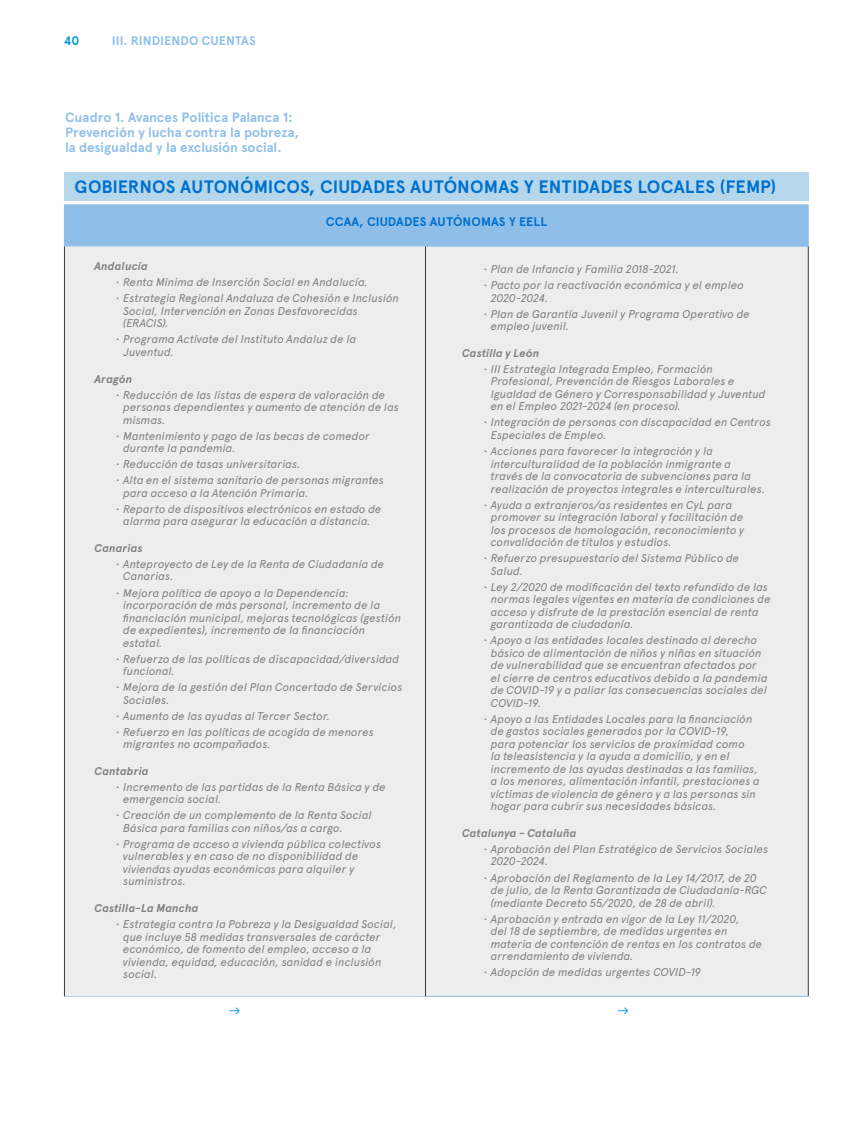
<style>
.page{position:relative;width:851px;height:1134px;background:#fff}
.page>*{position:absolute;margin:0;border:0;box-sizing:border-box;transform-origin:0 0}
.t1{font:700 18px "Apercu Pro";letter-spacing:.005em;color:#0070ce}
.t2{font:700 13.5px/14.6px "Apercu Pro";letter-spacing:-.005em;color:#8fbfe9}
.t3{font:700 12.5px "Apercu Pro";letter-spacing:.005em;color:#0070ce}
.t4{font:700 12.5px "Apercu Pro";letter-spacing:.005em;color:#8fbfe9}
.t5{font:700 12.5px "Apercu Pro";color:#009ade}
.t6{font:italic 11.25px/12.5px "Apercu Pro";color:#808080}
.t7{font:italic 700 11.25px "Apercu Pro";color:#808080}
</style>
<div class="page">
<div style="left:64px;top:205px;width:744px;height:41px;background:#8fbfe9"></div>
<div style="left:64px;top:246px;width:361px;height:750px;background:#ededed"></div>
<div style="left:425px;top:246px;width:383px;height:750px;background:#ededed"></div>
<hr style="left:808px;top:205px;width:1px;height:41px;background:#8fbfe9">
<hr style="left:425px;top:246px;width:383px;height:1px;background:#8fbfe9">
<hr style="left:425px;top:996px;width:383px;height:1px;background:#8fbfe9">
<hr style="left:64px;top:246px;width:361px;height:1px;background:#b5d7eb">
<hr style="left:64px;top:996px;width:361px;height:1px;background:#b5d7eb">
<hr style="left:64px;top:246px;width:1px;height:750px;background:#3b3838">
<hr style="left:425px;top:246px;width:1px;height:750px;background:#3b3838">
<hr style="left:808px;top:246px;width:1px;height:750px;background:#3b3838">
<div style="left:64px;top:173px;width:744px;height:28px;background:#b5d7eb"></div>
<p class="t5" style="left:64px;top:32px;width:17px">40</p>
<p class="t4" style="left:112px;top:32px;width:145px">III. RINDIENDO CUENTAS</p>
<p class="t2" style="left:65px;top:110px;width:236px">Cuadro 1. Avances Política Palanca 1:<br>Prevención y lucha contra la pobreza, la desigualdad y la exclusión social.</p>
<p class="t1" style="left:75px;top:173px;width:703px">GOBIERNOS AUTONÓMICOS, CIUDADES AUTÓNOMAS Y ENTIDADES LOCALES (FEMP)</p>
<p class="t3" style="left:326px;top:213px;width:223px">CCAA, CIUDADES AU TÓNOMAS Y EELL</p>
<p class="t7" style="left:94px;top:258px;width:55px">Andalucía</p>
<p class="t6" style="left:483px;top:262px;width:197px">• Plan de Infancia y Familia 2018-2021.</p>
<p class="t6" style="left:116px;top:275px;width:253px">• Renta Mínima de Inserción Social en Andalucía.</p>
<p class="t6" style="left:483px;top:278px;width:262px">• Pacto por la reactivación económica y el empleo</p>
<p class="t6" style="left:116px;top:291px;width:284px">• Estrategia Regional Andaluza de Cohesión e Inclusión</p>
<p class="t6" style="left:490px;top:291px;width:59px">2020-2024.</p>
<p class="t6" style="left:123px;top:304px;width:236px">Social, Intervención en Zonas Desfavorecidas (ER ACIS).</p>
<p class="t6" style="left:490px;top:307px;width:260px;text-indent:-7px">• Plan de Garantía Juvenil y Programa Operativo de empleo juvenil.</p>
<p class="t6" style="left:116px;top:332px;width:242px">• Programa Actívate del Instituto Andaluz de la</p>
<p class="t6" style="left:123px;top:345px;width:52px">Juventud.</p>
<p class="t7" style="left:462px;top:344px;width:79px">Castilla y León</p>
<p class="t7" style="left:94px;top:370px;width:39px">Aragón</p>
<p class="t6" style="left:490px;top:362px;width:245px;text-indent:-7px">• III Estrategia Integrada Empleo, Formación<br>Profesional, Prevención de Riesgos Laborales e</p>
<p class="t6" style="left:116px;top:388px;width:270px">• Reducción de las listas de espera de valoración de</p>
<p class="t6" style="left:490px;top:387px;width:276px">Igualdad de Género y Corresponsabilidad y Juventud</p>
<p class="t6" style="left:123px;top:400px;width:277px">personas dependientes y aumento de atención de las</p>
<p class="t6" style="left:490px;top:399px;width:192px">en el Empleo 2021-2024 (en proceso).</p>
<p class="t6" style="left:123px;top:413px;width:44px">mismas.</p>
<p class="t6" style="left:483px;top:415px;width:289px">• Integración de personas con discapacidad en Centros</p>
<p class="t6" style="left:116px;top:429px;width:255px">• Mantenimiento y pago de las becas de comedor</p>
<p class="t6" style="left:490px;top:428px;width:117px">Especiales de Empleo.</p>
<p class="t6" style="left:123px;top:441px;width:114px">durante la pandemia.</p>
<p class="t6" style="left:483px;top:444px;width:231px">• Acciones para favorecer la integración y la</p>
<p class="t6" style="left:116px;top:457px;width:186px">• Reducción de tasas universitarias.</p>
<p class="t6" style="left:490px;top:457px;width:242px">interculturalidad de la población inmigrante a</p>
<p class="t6" style="left:123px;top:473px;width:262px;text-indent:-7px">• Alta en el sistema sanitario de personas migrantes para acceso a la Atención Primaria.</p>
<p class="t6" style="left:490px;top:469px;width:276px">través de la convocatoria de subvenciones para la realización de proyectos integrales e interculturales.</p>
<p class="t6" style="left:116px;top:502px;width:267px;text-align:center">• Reparto de dispositivos electrónicos en estado de alarma para asegurar la educación a distancia.</p>
<p class="t6" style="left:490px;top:498px;width:255px;text-indent:-7px">• Ayuda a extranjeros/as residentes en CyL para promover su integración laboral y facilitación de los procesos de homologación, reconocimiento y</p>
<p class="t7" style="left:94px;top:539px;width:50px">Canarias</p>
<p class="t6" style="left:490px;top:535px;width:182px">convalidación de títulos y estudios.</p>
<p class="t6" style="left:123px;top:557px;width:262px;text-indent:-7px">• Anteproyecto de Ley de la Renta de Ciudadanía de<br>Canarias.</p>
<p class="t6" style="left:490px;top:551px;width:250px;text-indent:-7px">• Refuerzo presupuestario del Sistema Público de<br>Salud.</p>
<p class="t6" style="left:123px;top:585px;width:279px;text-indent:-7px">• Mejora política de apoyo a la Dependencia: incorporación de más personal, incremento de la financiación municipal, mejoras tecnológicas (gestión de expedientes), incremento de la financiación</p>
<p class="t6" style="left:490px;top:580px;width:281px;text-indent:-7px">• Ley 2/2020 de modificación del texto refundido de las normas legales vigentes en materia de condiciones de acceso y disfrute de la prestación esencial de renta garantizada de ciudadanía.</p>
<p class="t6" style="left:123px;top:635px;width:41px">estatal.</p>
<p class="t6" style="left:483px;top:633px;width:275px">• Apoyo a las entidades locales destinado al derecho</p>
<p class="t6" style="left:123px;top:652px;width:278px;text-indent:-7px">• Refuerzo de las políticas de discapacidad/diversidad funcional.</p>
<p class="t6" style="left:123px;top:680px;width:281px;text-indent:-7px">• Mejora de la gestión del Plan Concertado de Servicios<br>Sociales.</p>
<p class="t6" style="left:490px;top:646px;width:278px">básico de alimentación de niños y niñas en situación de vulnerabilidad que se encuentran afectados por el cierre de centros educativos debido a la pandemia de COVID-19 y a paliar las consecuencias sociales del COVID-19.</p>
<p class="t6" style="left:116px;top:709px;width:215px">• Aumento de las ayudas al Tercer Sector.</p>
<p class="t6" style="left:483px;top:712px;width:270px">• Apoyo a las Entidades Locales para la financiación</p>
<p class="t6" style="left:116px;top:725px;width:259px">• Refuerzo en las políticas de acogida de menores</p>
<p class="t6" style="left:490px;top:724px;width:240px">de gastos sociales generados por la COVID-19,</p>
<p class="t6" style="left:123px;top:737px;width:149px">migrantes no acompañados.</p>
<p class="t6" style="left:490px;top:737px;width:255px">para potenciar los servicios de proximidad como la teleasistencia y la ayuda a domicilio, y en el</p>
<p class="t7" style="left:94px;top:762px;width:56px">Cantabria</p>
<p class="t6" style="left:490px;top:762px;width:269px">incremento de las ayudas destinadas a las familias,</p>
<p class="t6" style="left:123px;top:780px;width:264px;text-indent:-7px">• Incremento de las partidas de la Renta Básica y de emergencia social.</p>
<p class="t6" style="left:116px;top:808px;width:257px">• Creación de un complemento de la Renta Social</p>
<p class="t6" style="left:490px;top:774px;width:270px">a los menores, alimentación infantil, prestaciones a víctimas de violencia de género y a las personas sin hogar para cubrir sus necesidades básicas.</p>
<p class="t6" style="left:123px;top:821px;width:221px">Básica para familias con niños/as a cargo.</p>
<p class="t7" style="left:462px;top:824px;width:116px">Catalunya - Cataluña</p>
<p class="t6" style="left:123px;top:837px;width:259px;text-indent:-7px">• Programa de acceso a vivienda pública colectivos vulnerables y en caso de no disponibilidad de viviendas ayudas económicas para alquiler y suministros.</p>
<p class="t6" style="left:490px;top:842px;width:279px;text-indent:-7px">• Aprobación del Plan Estratégico de Servicios Sociales<br>2020-2024.</p>
<p class="t6" style="left:490px;top:870px;width:277px;text-indent:-7px">• Aprobación del Reglamento de la Ley 14/2017, de 20 de julio, de la Renta Garantizada de Ciudadanía-RGC</p>
<p class="t6" style="left:490px;top:895px;width:226px">(mediante Decreto 55/2020, de 28 de abril).</p>
<p class="t7" style="left:94px;top:900px;width:106px">Castilla-La Mancha</p>
<p class="t6" style="left:123px;top:917px;width:275px;text-indent:-7px">• Estrategia contra la Pobreza y la Desigualdad Social, que incluye 58 medidas transversales de carácter económico, de fomento del empleo, acceso a la vivienda, equidad, educación, sanidad e inclusión</p>
<p class="t6" style="left:490px;top:912px;width:273px;text-indent:-7px">• Aprobación y entrada en vigor de la Ley 11/2020,<br>del 18 de septiembre, de medidas urgentes en materia de contención de rentas en los contratos de arrendamiento de vivienda.</p>
<p class="t6" style="left:123px;top:967px;width:35px">social.</p>
<p class="t6" style="left:483px;top:965px;width:219px">• Adopción de medidas urgentes COVID-19</p>
</div>
